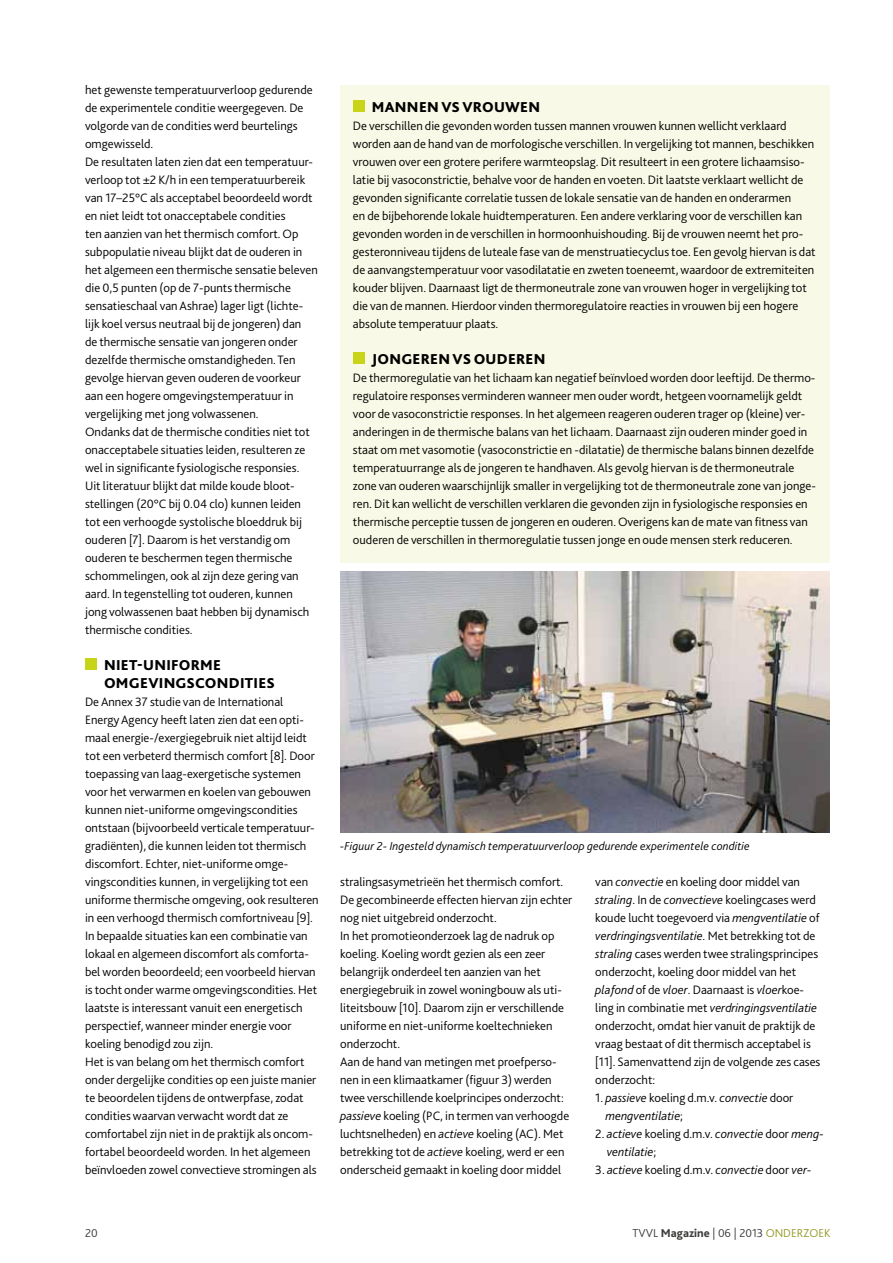
<style>
.page{position:relative;width:893px;height:1263px;background:#fff}
.page>*{position:absolute;margin:0;border:0;box-sizing:border-box;transform-origin:0 0}
.t1{font:800 15px/18px "Bliss 2";letter-spacing:.02em;color:#000}
.t2{font:300 12.75px/18px "Bliss 2";color:#000}
.t3{font:italic 300 12.75px/18px "Bliss 2";color:#000}
.t4{font:italic 300 12px "Bliss 2";letter-spacing:.01em;color:#000}
.t5{font:300 12px "Bliss 2";color:#3c3c3b}
.s1{font-style:italic}
.s2{font-style:normal}
.s3{font-weight:800}
.s4{color:#919b26}
</style>
<div class="page">
<div style="left:340px;top:85px;width:489px;height:477px;background:#f8f9e6"></div>
<div style="left:85px;top:659px;width:12px;height:11px;background:#c8d418"></div>
<img style="left:340px;top:571px;width:489px;height:261px">
<div style="left:353px;top:101px;width:11px;height:11px;background:#c8d418"></div>
<div style="left:353px;top:353px;width:11px;height:11px;background:#c8d418"></div>
<p class="t2" style="left:85px;top:82px;width:234px">het gewenste temperatuurverloop gedurende de experimentele conditie weergegeven. De volgorde van de condities werd beurtelings omgewisseld.<br>De resultaten laten zien dat een temperatuur&shy;verloop tot ±2 K/h in een temperatuurbereik van 17–25°C als acceptabel beoordeeld wordt en niet leidt tot onacceptabele condities<br>ten aanzien van het thermisch comfort. Op subpopulatie niveau blijkt dat de ouderen in het algemeen een thermische sensatie beleven die 0,5 punten (op de 7-punts thermische sensatieschaal van Ashrae) lager ligt (lichte&shy;lijk koel versus neutraal bij de jongeren) dan<br>de thermische sensatie van jongeren onder dezelfde thermische omstandigheden. Ten gevolge hiervan geven ouderen de voorkeur aan een hogere omgevingstemperatuur in vergelijking met jong volwassenen.<br>Ondanks dat de thermische condities niet tot onacceptabele situaties leiden, resulteren ze wel in significante fysiologische responsies.<br>Uit literatuur blijkt dat milde koude bloot&shy;stellingen (20°C bij 0.04 clo) kunnen leiden tot een verhoogde systolische bloeddruk bij ouderen [7]. Daarom is het verstandig om ouderen te beschermen tegen thermische schommelingen, ook al zijn deze gering van aard. In tegenstelling tot ouderen, kunnen jong volwassenen baat hebben bij dynamisch thermische condities.</p>
<p class="t1" style="left:104px;top:657px;width:172px">NIET-UNIFORME<br>OMGEVINGSCONDITIES</p>
<p class="t2" style="left:85px;top:694px;width:235px">De Annex 37 studie van de International Energy Agency heeft laten zien dat een opti&shy;maal energie-/exergiegebruik niet altijd leidt tot een verbeterd thermisch comfort [8]. Door toepassing van laag-exergetische systemen voor het verwarmen en koelen van gebouwen kunnen niet-uniforme omgevingscondities ontstaan (bijvoorbeeld verticale temperatuur&shy;gradiënten), die kunnen leiden tot thermisch discomfort. Echter, niet-uniforme omge&shy;vingscondities kunnen, in vergelijking tot een uniforme thermische omgeving, ook resulteren in een verhoogd thermisch comfortniveau [9].<br>In bepaalde situaties kan een combinatie van lokaal en algemeen discomfort als comforta&shy;bel worden beoordeeld; een voorbeeld hiervan is tocht onder warme omgevingscondities. Het laatste is interessant vanuit een energetisch perspectief, wanneer minder energie voor koeling benodigd zou zijn.<br>Het is van belang om het thermisch comfort onder dergelijke condities op een juiste manier te beoordelen tijdens de ontwerpfase, zodat condities waarvan verwacht wordt dat ze comfortabel zijn niet in de praktijk als oncom&shy;fortabel beoordeeld worden. In het algemeen beïnvloeden zowel convectieve stromingen als</p>
<p class="t1" style="left:372px;top:99px;width:170px">MANNEN VS VROUWEN</p>
<p class="t2" style="left:353px;top:118px;width:464px">De verschillen die gevonden worden tussen mannen vrouwen kunnen wellicht verklaard worden aan de hand van de morfologische verschillen. In vergelijking tot mannen, beschikken vrouwen over een grotere perifere warmteopslag. Dit resulteert in een grotere lichaamsiso&shy;latie bij vasoconstrictie, behalve voor de handen en voeten. Dit laatste verklaart wellicht de gevonden significante correlatie tussen de lokale sensatie van de handen en onderarmen<br>en de bijbehorende lokale huidtemperaturen. Een andere verklaring voor de verschillen kan gevonden worden in de verschillen in hormoonhuishouding. Bij de vrouwen neemt het pro&shy;gesteronniveau tijdens de luteale fase van de menstruatiecyclus toe. Een gevolg hiervan is dat de aanvangstemperatuur voor vasodilatatie en zweten toeneemt, waardoor de extremiteiten kouder blijven. Daarnaast ligt de thermoneutrale zone van vrouwen hoger in vergelijking tot die van de mannen. Hierdoor vinden thermoregulatoire reacties in vrouwen bij een hogere absolute temperatuur plaats.</p>
<p class="t1" style="left:372px;top:351px;width:175px">JONGEREN VS OUDEREN</p>
<p class="t2" style="left:353px;top:370px;width:465px">De thermoregulatie van het lichaam kan negatief beïnvloed worden door leeftijd. De thermo&shy;regulatoire responses verminderen wanneer men ouder wordt, hetgeen voornamelijk geldt voor de vasoconstrictie responses. In het algemeen reageren ouderen trager op (kleine) ver&shy;anderingen in de thermische balans van het lichaam. Daarnaast zijn ouderen minder goed in staat om met vasomotie (vasoconstrictie en -dilatatie) de thermische balans binnen dezelfde temperatuurrange als de jongeren te handhaven. Als gevolg hiervan is de thermoneutrale zone van ouderen waarschijnlijk smaller in vergelijking tot de thermoneutrale zone van jonge&shy;ren. Dit kan wellicht de verschillen verklaren die gevonden zijn in fysiologische responsies en thermische perceptie tussen de jongeren en ouderen. Overigens kan de mate van fitness van ouderen de verschillen in thermoregulatie tussen jonge en oude mensen sterk reduceren.</p>
<p class="t4" style="left:340px;top:841px;width:411px">-Figuur 2- Ingesteld dynamisch temperatuurverloop gedurende experimentele conditie</p>
<p class="t2" style="left:340px;top:874px;width:234px">stralingsasymetrieën het thermisch comfort.<br>De gecombineerde effecten hiervan zijn echter nog niet uitgebreid onderzocht.<br>In het promotieonderzoek lag de nadruk op koeling. Koeling wordt gezien als een zeer belangrijk onderdeel ten aanzien van het energiegebruik in zowel woningbouw als uti&shy;liteitsbouw [10]. Daarom zijn er verschillende uniforme en niet-uniforme koeltechnieken onderzocht.<br>Aan de hand van metingen met proefperso&shy;nen in een klimaatkamer (figuur 3) werden twee verschillende koelprincipes onderzocht: <span class="s1">passieve</span> koeling (PC, in termen van verhoogde luchtsnelheden) en <span class="s1">actieve</span> koeling (AC). Met betrekking tot de <span class="s1">actieve</span> koeling, werd er een onderscheid gemaakt in koeling door middel</p>
<p class="t2" style="left:595px;top:874px;width:227px">van <span class="s1">convectie</span> en koeling door middel van <span class="s1">straling</span>. In de <span class="s1">convectieve</span> koelingcases werd koude lucht toegevoerd via <span class="s1">mengventilatie</span> of <span class="s1">verdringingsventilatie</span>. Met betrekking tot de <span class="s1">straling</span> cases werden twee stralingsprincipes onderzocht, koeling door middel van het <span class="s1">plafond</span> of de <span class="s1">vloer</span>. Daarnaast is <span class="s1">vloer</span>koe&shy;ling in combinatie met <span class="s1">verdringingsventilatie </span>onderzocht, omdat hier vanuit de praktijk de vraag bestaat of dit thermisch acceptabel is [11]. Samenvattend zijn de volgende zes cases onderzocht:</p>
<p class="t3" style="left:606px;top:1090px;width:189px;text-indent:-10px"><span class="s2">1.</span> passieve <span class="s2">koeling d.m.v.</span> convectie <span class="s2">door </span>mengventilatie<span class="s2">;</span></p>
<p class="t3" style="left:607px;top:1126px;width:218px;text-indent:-11px"><span class="s2">2.</span> actieve <span class="s2">koeling d.m.v.</span> convectie <span class="s2">door</span> meng&shy;ventilatie<span class="s2">;</span></p>
<p class="t3" style="left:595px;top:1162px;width:218px"><span class="s2">3.</span> actieve <span class="s2">koeling d.m.v.</span> convectie <span class="s2">door</span> ver-</p>
<p class="t5" style="left:85px;top:1228px;width:14px">20</p>
<p class="t5" style="left:632px;top:1228px;width:199px">TVVL <span class="s3">Magazine</span> | 06 | 2013 <span class="s4">ONDERZOEK</span></p>
</div>
